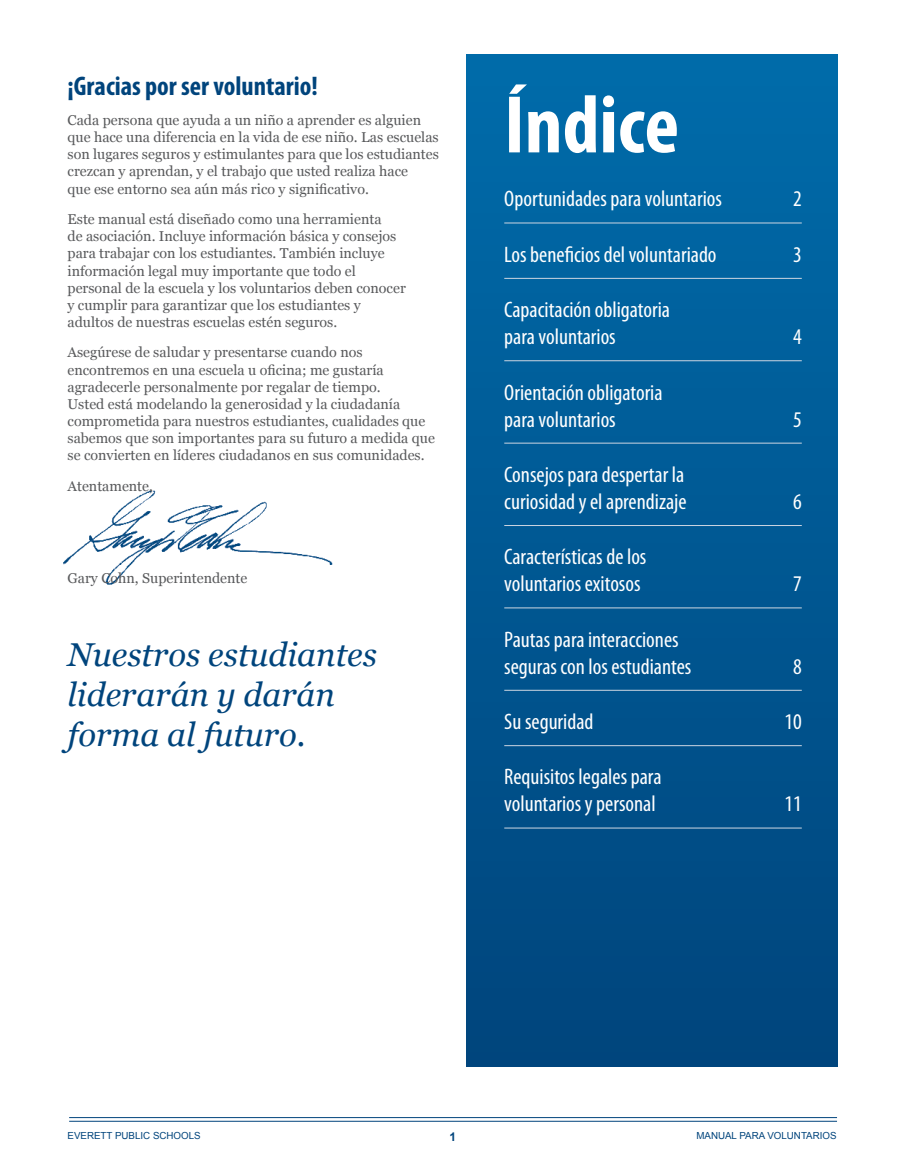
<style>
.page{position:relative;width:905px;height:1175px;background:#fff}
.page>*{position:absolute;margin:0;border:0;box-sizing:border-box;transform-origin:0 0}
.t1{font:700 condensed 82.5px "Myriad Pro";color:#fff}
.Body_Text{font:italic 33px/39.6px "Georgia";color:#00447c}
.t2{font:700 condensed 27px "Myriad Pro";color:#00447c}
.t3{font:condensed 22.5px/27px "Myriad Pro";color:#fff}
.Body_Text-2{font:14.25px/17.1px "Georgia";color:#58595b}
.t4{font:700 12px "Arial";color:#00447c}
.t5{font:9.75px "Arial";color:#00447c}
</style>
<div class="page">
<hr style="left:69px;top:1120px;width:768px;height:1px;background:#00447c">
<hr style="left:69px;top:1117px;width:768px;height:1px;background:#00447c">
<img style="left:63px;top:490px;width:270px;height:95px">
<div style="left:466px;top:54px;width:371px;height:1012px;background:linear-gradient(to bottom,#016caa,#01457c)"></div>
<hr style="left:504px;top:223px;width:297px;height:1px;background:#ccd6e2">
<hr style="left:504px;top:278px;width:297px;height:1px;background:#ccd6e2">
<hr style="left:504px;top:360px;width:297px;height:1px;background:#ccd6e2">
<hr style="left:504px;top:443px;width:297px;height:1px;background:#ccd6e2">
<hr style="left:504px;top:525px;width:297px;height:1px;background:#ccd6e2">
<hr style="left:504px;top:607px;width:297px;height:1px;background:#ccd6e2">
<hr style="left:504px;top:690px;width:297px;height:1px;background:#ccd6e2">
<hr style="left:504px;top:745px;width:297px;height:1px;background:#ccd6e2">
<hr style="left:504px;top:827px;width:297px;height:1px;background:#ccd6e2">
<h2 class="t2" style="left:68px;top:69px;width:252px">¡Gracias por ser voluntario!</h2>
<p class="Body_Text-2" style="left:68px;top:111px;width:373px">Cada persona que ayuda a un niño a aprender es alguien que hace una diferencia en la vida de ese niño. Las escuelas son lugares seguros y estimulantes para que los estudiantes crezcan y aprendan, y el trabajo que usted realiza hace<br>que ese entorno sea aún más rico y significativo.</p>
<p class="Body_Text-2" style="left:68px;top:210px;width:340px">Este manual está diseñado como una herramienta<br>de asociación. Incluye información básica y consejos para trabajar con los estudiantes. También incluye información legal muy importante que todo el personal de la escuela y los voluntarios deben conocer y cumplir para garantizar que los estudiantes y adultos de nuestras escuelas estén seguros.</p>
<p class="Body_Text-2" style="left:68px;top:343px;width:369px">Asegúrese de saludar y presentarse cuando nos encontremos en una escuela u oficina; me gustaría agradecerle personalmente por regalar de tiempo.<br>Usted está modelando la generosidad y la ciudadanía comprometida para nuestros estudiantes, cualidades que sabemos que son importantes para su futuro a medida que se convierten en líderes ciudadanos en sus comunidades.</p>
<p class="Body_Text-2" style="left:68px;top:476px;width:87px">Atentamente,</p>
<p class="Body_Text-2" style="left:68px;top:568px;width:181px">Gary Cohn, Superintendente</p>
<p class="Body_Text" style="left:68px;top:633px;width:311px">Nuestros estudiantes liderarán y darán forma al futuro.</p>
<h1 class="t1" style="left:504px;top:73px;width:176px">Índice</h1>
<p class="t3" style="left:504px;top:185px;width:219px">Oportunidades para voluntarios</p>
<p class="t3" style="left:793px;top:185px;width:10px">2</p>
<p class="t3" style="left:504px;top:240px;width:214px">Los beneficios del voluntariado</p>
<p class="t3" style="left:793px;top:240px;width:10px">3</p>
<p class="t3" style="left:504px;top:296px;width:167px">Capacitación obligatoria para voluntarios</p>
<p class="t3" style="left:793px;top:323px;width:10px">4</p>
<p class="t3" style="left:504px;top:378px;width:160px">Orientación obligatoria para voluntarios</p>
<p class="t3" style="left:504px;top:461px;width:184px">Consejos para despertar la curiosidad y el aprendizaje</p>
<p class="t3" style="left:504px;top:543px;width:144px">Características de los voluntarios exitosos</p>
<p class="t3" style="left:504px;top:625px;width:189px">Pautas para interacciones seguras con los estudiantes</p>
<p class="t3" style="left:793px;top:405px;width:10px">5</p>
<p class="t3" style="left:793px;top:488px;width:10px">6</p>
<p class="t3" style="left:793px;top:570px;width:10px">7</p>
<p class="t3" style="left:793px;top:652px;width:10px">8</p>
<p class="t3" style="left:504px;top:708px;width:91px">Su seguridad</p>
<p class="t3" style="left:784px;top:708px;width:19px">10</p>
<p class="t3" style="left:504px;top:763px;width:159px">Requisitos legales para voluntarios y personal</p>
<p class="t3" style="left:784px;top:790px;width:19px">11</p>
<p class="t5" style="left:68px;top:1129px;width:135px">EVERETT PUBLIC SCHOOLS</p>
<p class="t4" style="left:449px;top:1128px;width:8px">1</p>
<p class="t5" style="left:696px;top:1129px;width:142px">MANUAL PARA VOLUNTARIOS</p>
</div>
